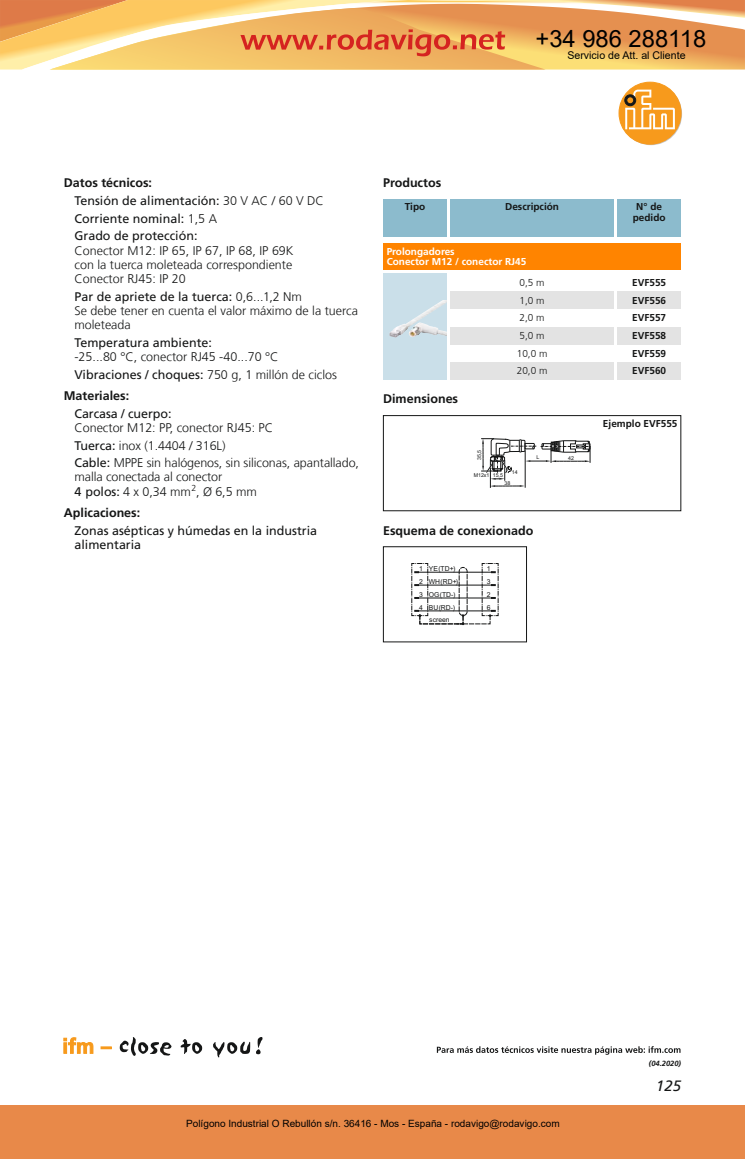
<style>
.page{position:relative;width:745px;height:1159px;background:#fff}
.page>*{position:absolute;margin:0;border:0;box-sizing:border-box;transform-origin:0 0}
.t1{font:23.75px "Arial";color:#000}
.t2{font:italic 15px "Frutiger LT Com";color:#151616}
.t3{font:300 12.5px/14.1px "Frutiger LT Com";color:#151616}
.t4{font:12.5px/17.8px "Frutiger LT Com";color:#151616}
.t5{font:700 12.5px "Frutiger LT Com";color:#151616}
.t6{font:10.62px "Arial";color:#000}
.t7{font:700 10px/17.8px "Frutiger LT Com";color:#151616;text-align:center}
.t8{font:10px "Arial";color:#000}
.t9{font:700 10px/10.6px "Frutiger LT Com";color:#fff}
.t10{font:300 10px/17.8px "Frutiger LT Com";color:#151616}
.t11{font:italic 700 7.5px "Frutiger LT Com";color:#151616}
.t12{font:6.75px/13px "Arial";color:#151616;text-align:justify}
.t13{font:5.25px "Arial";color:#151616}
.s1{font-weight:700}
.s2{font-weight:300}
.s3{font-weight:400}
</style>
<div class="page">
<svg style="left:619px;top:83px;width:62px;height:62px"></svg>
<div style="left:618px;top:82px;width:62px;height:62px;background:#f79a1c;border-radius:50%"></div>
<div style="left:618px;top:82px;width:62px;height:62px;border:1px solid #f79a1c;border-radius:50%"></div>
<svg style="left:624px;top:90px;width:50px;height:39px"></svg>
<div style="left:624px;top:95px;width:11px;height:11px;border:1px solid #151616;border-radius:50%"></div>
<div style="left:626px;top:97px;width:7px;height:7px;border:1px solid #151616;border-radius:50%"></div>
<svg style="left:64px;top:1037px;width:29px;height:16px"></svg>
<svg style="left:101px;top:1046px;width:10px;height:3px"></svg>
<svg style="left:120px;top:1037px;width:51px;height:19px"></svg>
<svg style="left:180px;top:1039px;width:22px;height:15px"></svg>
<svg style="left:213px;top:1041px;width:37px;height:16px"></svg>
<svg style="left:256px;top:1037px;width:6px;height:17px"></svg>
<div style="left:383px;top:199px;width:63px;height:37px;background:#8cbbcd"></div>
<div style="left:450px;top:199px;width:163px;height:37px;background:#8cbbcd"></div>
<div style="left:617px;top:199px;width:63px;height:37px;background:#8cbbcd"></div>
<div style="left:383px;top:243px;width:297px;height:27px;background:#ff8400"></div>
<div style="left:450px;top:291px;width:163px;height:18px;background:#e3e3e3"></div>
<div style="left:450px;top:327px;width:163px;height:17px;background:#e3e3e3"></div>
<div style="left:450px;top:362px;width:163px;height:18px;background:#e3e3e3"></div>
<div style="left:617px;top:291px;width:63px;height:18px;background:#e3e3e3"></div>
<div style="left:617px;top:327px;width:63px;height:17px;background:#e3e3e3"></div>
<div style="left:617px;top:362px;width:63px;height:18px;background:#e3e3e3"></div>
<svg style="left:481px;top:438px;width:109px;height:50px"></svg>
<div style="left:383px;top:415px;width:297px;height:96px;border:1px solid #151616"></div>
<hr style="left:418px;top:572px;width:74px;height:1px;background:#151616">
<hr style="left:418px;top:585px;width:74px;height:1px;background:#151616">
<hr style="left:418px;top:597px;width:74px;height:1px;background:#151616">
<hr style="left:418px;top:610px;width:74px;height:1px;background:#151616">
<svg style="left:411px;top:563px;width:17px;height:54px"></svg>
<div style="left:419px;top:615px;width:44px;height:9px;border:1px dashed #151616"></div>
<svg style="left:455px;top:563px;width:43px;height:62px"></svg>
<div style="left:383px;top:546px;width:143px;height:96px;border:1px solid #151616"></div>
<div style="left:383px;top:273px;width:63px;height:107px;background:#cadfe9"></div>
<img style="left:389px;top:300px;width:57px;height:38px">
<svg style="left:436px;top:1046px;width:244px;height:8px"></svg>
<div style="left:0;top:1105px;width:744px;height:54px;background:#e88949"></div>
<svg style="left:0;top:0;width:744px;height:70px"></svg>
<h1 class="t1" style="left:535px;top:22px;width:172px">+34 986 288118</h1>
<p class="t6" style="left:567px;top:48px;width:120px">Servicio de Att. al Cliente</p>
<p class="t4" style="left:74px;top:174px;width:251px;text-indent:-11px"><span class="s1">Datos técnicos:<br></span>Tensión de alimentación: <span class="s2">30 V AC / 60 V DC<br></span>Corriente nominal: <span class="s2">1,5 A<br></span>Grado de protección:</p>
<p class="t3" style="left:74px;top:243px;width:220px;text-align:justify">Conector M12: IP 65, IP 67, IP 68, IP 69K con la tuerca moleteada correspondiente Conector RJ45: IP 20</p>
<p class="t3" style="left:74px;top:289px;width:285px"><span class="s3">Par de apriete de la tuerca:</span> 0,6...1,2 Nm<br>Se debe tener en cuenta el valor máximo de la tuerca moleteada</p>
<p class="t4" style="left:74px;top:333px;width:139px">Temperatura ambiente:</p>
<p class="t3" style="left:74px;top:348px;width:264px;line-height:17.8px">-25...80 °C, conector RJ45 -40...70 °C<br><span class="s3">Vibraciones / choques:</span> 750 g, 1 millón de ciclos</p>
<p class="t5" style="left:64px;top:390px;width:67px">Materiales:</p>
<p class="t4" style="left:74px;top:404px;width:98px">Carcasa / cuerpo:</p>
<p class="t3" style="left:74px;top:419px;width:286px;line-height:17.8px">Conector M12: PP, conector RJ45: PC<br><span class="s3">Tuerca:</span> inox (1.4404 / 316L)<br><span class="s3">Cable:</span> MPPE sin halógenos, sin siliconas, apantallado,</p>
<p class="t3" style="left:74px;top:470px;width:184px">malla conectada al conector<br><span class="s3">4 polos:</span> 4 x 0,34 mm<sup>2</sup>, Ø 6,5 mm</p>
<p class="t5" style="left:64px;top:507px;width:78px">Aplicaciones:</p>
<p class="t4" style="left:74px;top:523px;width:244px;line-height:14.1px">Zonas asépticas y húmedas en la industria alimentaria</p>
<p class="t5" style="left:383px;top:178px;width:60px">Productos</p>
<p class="t7" style="left:404px;top:199px;width:22px">Tipo</p>
<p class="t7" style="left:505px;top:199px;width:55px">Descripción</p>
<p class="t7" style="left:632px;top:202px;width:34px;line-height:10.6px">N° de pedido</p>
<p class="t9" style="left:386px;top:247px;width:141px">Prolongadores<br>Conector M12 / conector RJ45</p>
<p class="t10" style="left:516px;top:273px;width:32px">0,5 m<br>1,0 m<br>2,0 m<br>5,0 m<br>10,0 m<br>20,0 m</p>
<p class="t7" style="left:631px;top:274px;width:35px;text-align:justify">EVF555<br>EVF556<br>EVF557<br>EVF558<br>EVF559<br>EVF560</p>
<p class="t5" style="left:383px;top:394px;width:76px">Dimensiones</p>
<p class="t13" style="left:477px;top:460px;width:12px;rotate:-90deg">35,5</p>
<p class="t13" style="left:473px;top:473px;width:31px">M12x1 15,5</p>
<p class="t13" style="left:511px;top:470px;width:7px">14</p>
<p class="t13" style="left:504px;top:481px;width:7px">38</p>
<p class="t13" style="left:536px;top:456px;width:4px">L</p>
<p class="t13" style="left:567px;top:456px;width:7px">42</p>
<p class="t5" style="left:383px;top:525px;width:152px">Esquema de conexionado</p>
<p class="t12" style="left:428px;top:562px;width:31px;text-align:left">YE(TD+)<br>WH(RD+)<br>OG(TD-)<br>BU(RD-)</p>
<p class="t12" style="left:419px;top:562px;width:6px">1<br>2<br>3</p>
<p class="t12" style="left:486px;top:562px;width:6px">1<br>3<br>2</p>
<p class="t12" style="left:419px;top:601px;width:5px">4</p>
<p class="t12" style="left:486px;top:601px;width:5px">6</p>
<p class="t12" style="left:429px;top:614px;width:22px">screen</p>
<p class="t7" style="left:602px;top:415px;width:76px">Ejemplo EVF555</p>
<p class="t11" style="left:648px;top:1059px;width:34px">(04.2020)</p>
<p class="t2" style="left:655px;top:1077px;width:27px">125</p>
<p class="t8" style="left:186px;top:1117px;width:375px">Polígono Industrial O Rebullón s/n. 36416 - Mos - España - rodavigo@rodavigo.com</p>
</div>
